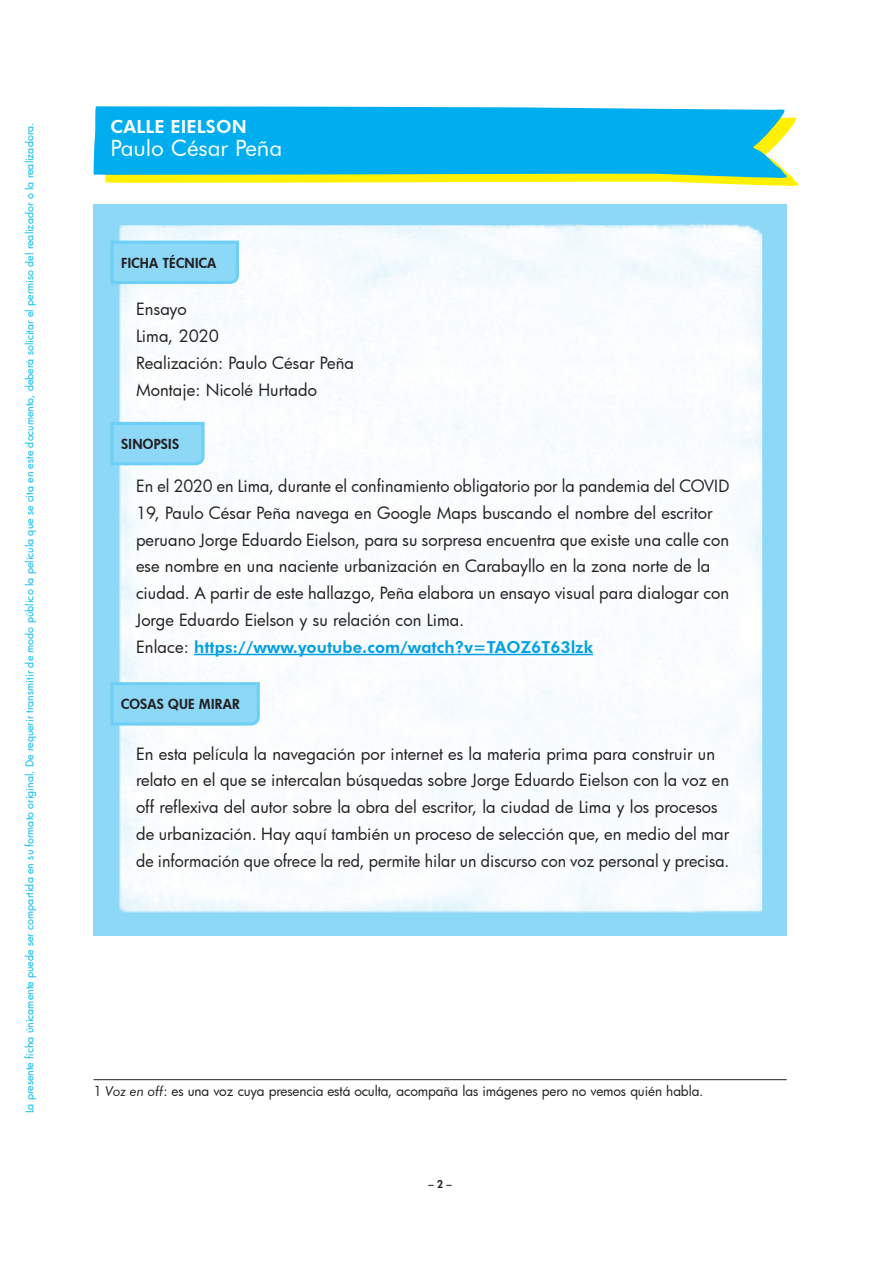
<style>
.page{position:relative;width:893px;height:1263px;background:#fff}
.page>*{position:absolute;margin:0;border:0;box-sizing:border-box;transform-origin:0 0}
.titulo2{font:22.5px "Futura BT";color:#fff}
.titulo2-2{font:800 18px "Futura BT";letter-spacing:.005em;color:#fff}
.interior{font:16.5px "Futura";letter-spacing:.005em;color:#231f20}
.interior-2{font:800 16.5px "Futura BT";letter-spacing:.005em;color:#01a0e4}
.notas_al_pie{font:13.5px "Futura";letter-spacing:-.005em;color:#231f20}
.cenefa{font:800 13.5px "Futura";letter-spacing:.02em;color:#231f20}
.t1{font:10.5px "Futura";letter-spacing:.005em;color:#00baf1}
.t2{font:800 10.5px "Futura";color:#231f20}
.s1{font-family:"Futura";font-weight:400;color:#231f20}
.s2{font-family:"Futura BT";font-style:italic}
</style>
<div class="page">
<svg style="left:105px;top:117px;width:694px;height:69px"></svg>
<svg style="left:94px;top:106px;width:695px;height:72px;background:#17b4e0"></svg>
<img style="left:94px;top:205px;width:693px;height:730px">
<hr style="left:194px;top:654px;width:399px;height:1px;background:#01a0e4">
<svg style="left:109px;top:239px;width:131px;height:46px;background:#8dd7f7"></svg>
<svg style="left:109px;top:420px;width:97px;height:47px;background:#90d8f7"></svg>
<svg style="left:109px;top:681px;width:152px;height:46px;background:#8ed7f7"></svg>
<hr style="left:94px;top:1079px;width:693px;height:1px;background:#231f20">
<p class="t1" style="left:23px;top:1113px;width:992px;rotate:-90deg">La presente ficha únicamente puede ser compartida en su formato original. De requerir transmitir de modo público la película que se cita en este documento, deberá solicitar el permiso del realizador o la realizadora.</p>
<p class="titulo2-2" style="left:111px;top:115px;width:138px">CALLE EIELSON</p>
<p class="titulo2" style="left:111px;top:135px;width:173px">Paulo César Peña</p>
<p class="cenefa" style="left:121px;top:254px;width:97px">FICHA TÉCNICA</p>
<p class="interior" style="left:136px;top:298px;width:52px">Ensayo</p>
<p class="interior" style="left:136px;top:325px;width:84px">Lima, 2020</p>
<p class="interior" style="left:136px;top:352px;width:219px">Realización: Paulo César Peña</p>
<p class="interior" style="left:136px;top:378px;width:183px">Montaje: Nicolé Hurtado</p>
<p class="cenefa" style="left:121px;top:435px;width:59px">SINOPSIS</p>
<p class="interior" style="left:136px;top:475px;width:595px">En el 2020 en Lima, durante el confinamiento obligatorio por la pandemia del COVID</p>
<p class="interior" style="left:136px;top:502px;width:578px">19, Paulo César Peña navega en Google Maps buscando el nombre del escritor</p>
<p class="interior" style="left:136px;top:528px;width:595px">peruano Jorge Eduardo Eielson, para su sorpresa encuentra que existe una calle con</p>
<p class="interior" style="left:136px;top:555px;width:576px">ese nombre en una naciente urbanización en Carabayllo en la zona norte de la</p>
<p class="interior" style="left:136px;top:582px;width:595px">ciudad. A partir de este hallazgo, Peña elabora un ensayo visual para dialogar con</p>
<p class="interior" style="left:136px;top:609px;width:330px">Jorge Eduardo Eielson y su relación con Lima.</p>
<p class="interior-2" style="left:136px;top:637px;width:458px"><span class="s1">Enlace:</span> https://www.youtube.com/watch?v=TAOZ6T63lzk</p>
<p class="cenefa" style="left:121px;top:695px;width:120px">COSAS QUE MIRAR</p>
<p class="interior" style="left:136px;top:742px;width:581px">En esta película la navegación por internet es la materia prima para construir un</p>
<p class="interior" style="left:136px;top:769px;width:595px">relato en el que se intercalan búsquedas sobre Jorge Eduardo Eielson con la voz en</p>
<p class="interior" style="left:136px;top:796px;width:583px">off reflexiva del autor sobre la obra del escritor, la ciudad de Lima y los procesos</p>
<p class="interior" style="left:136px;top:823px;width:595px">de urbanización. Hay aquí también un proceso de selección que, en medio del mar</p>
<p class="interior" style="left:136px;top:849px;width:595px">de información que ofrece la red, permite hilar un discurso con voz personal y precisa.</p>
<p class="notas_al_pie" style="left:94px;top:1082px;width:611px">1 <span class="s2">Voz en off</span>: es una voz cuya presencia está oculta, acompaña las imágenes pero no vemos quién habla.</p>
<p class="t2" style="left:429px;top:1177px;width:25px">– 2 –</p>
</div>
